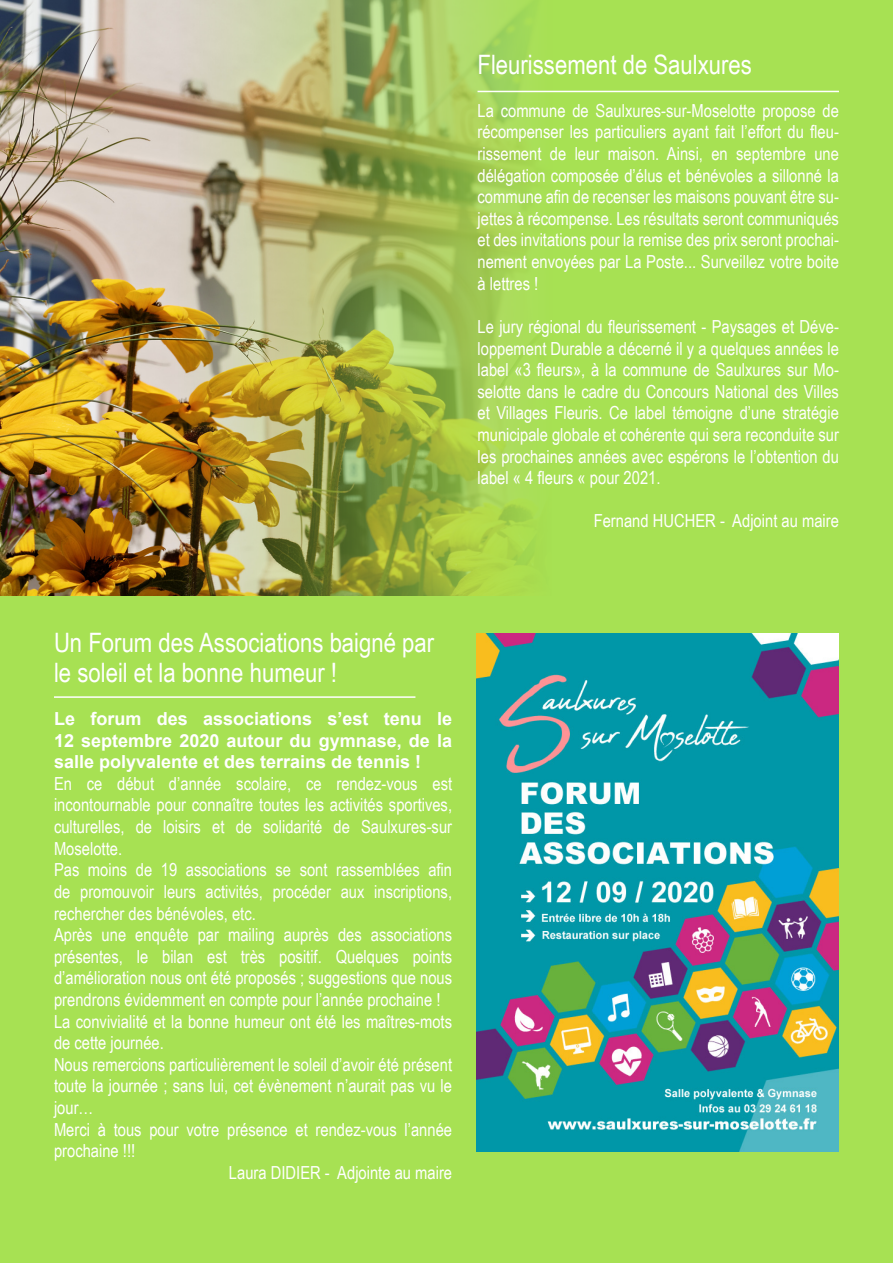
<style>
.page{position:relative;width:893px;height:1263px;background:#a7e153}
.page>*{position:absolute;margin:0;border:0;box-sizing:border-box;transform-origin:0 0}
.t1{font:26.7px/30px "Arial Narrow";color:#fff}
.t2{font:18px/21.6px "Arial Narrow";color:#fff;text-align:justify}
.t3{font:700 18px/21.6px "Arial";color:#fff;text-align:justify}
</style>
<div class="page">
<img style="left:0;top:0;width:839px;height:595px">
<img style="left:476px;top:634px;width:363px;height:518px">
<hr style="left:477px;top:91px;width:362px;height:1px;background:#fff">
<hr style="left:54px;top:696px;width:361px;height:2px;background:#fff">
<p class="t1" style="left:477px;top:48px;width:276px">Fleurissement de Saulxures</p>
<p class="t2" style="left:477px;top:99px;width:363px">La commune de Saulxures-sur-Moselotte propose de récompenser les particuliers ayant fait l’effort du fleu&shy;rissement de leur maison. Ainsi, en septembre une délégation composée d’élus et bénévoles a sillonné la commune afin de recenser les maisons pouvant être su&shy;jettes à récompense. Les résultats seront communiqués et des invitations pour la remise des prix seront prochai&shy;nement envoyées par La Poste... Surveillez votre boite à lettres !</p>
<p class="t2" style="left:477px;top:315px;width:363px">Le jury régional du fleurissement - Paysages et Déve&shy;loppement Durable a décerné il y a quelques années le label «3 fleurs», à la commune de Saulxures sur Mo&shy;selotte dans le cadre du Concours National des Villes et Villages Fleuris. Ce label témoigne d’une stratégie municipale globale et cohérente qui sera reconduite sur les prochaines années avec espérons le l’obtention du label « 4 fleurs « pour 2021.</p>
<p class="t2" style="left:594px;top:509px;width:247px">Fernand HUCHER - Adjoint au maire</p>
<p class="t1" style="left:54px;top:626px;width:382px">Un Forum des Associations baigné par le soleil et la bonne humeur !</p>
<p class="t3" style="left:54px;top:708px;width:400px">Le forum des associations s’est tenu le 12 septembre 2020 autour du gymnase, de la salle polyvalente et des terrains de tennis !</p>
<p class="t2" style="left:54px;top:772px;width:400px">En ce début d’année scolaire, ce rendez-vous est incontournable pour connaître toutes les activités sportives, culturelles, de loisirs et de solidarité de Saulxures-sur Moselotte.</p>
<p class="t2" style="left:54px;top:858px;width:400px">Pas moins de 19 associations se sont rassemblées afin de promouvoir leurs activités, procéder aux inscriptions, rechercher des bénévoles, etc.</p>
<p class="t2" style="left:54px;top:923px;width:400px">Après une enquête par mailing auprès des associations présentes, le bilan est très positif. Quelques points d’amélioration nous ont été proposés ; suggestions que nous prendrons évidemment en compte pour l’année prochaine !</p>
<p class="t2" style="left:54px;top:1010px;width:400px">La convivialité et la bonne humeur ont été les maîtres-mots de cette journée.</p>
<p class="t2" style="left:54px;top:1053px;width:400px">Nous remercions particulièrement le soleil d’avoir été présent toute la journée ; sans lui, cet évènement n’aurait pas vu le jour…</p>
<p class="t2" style="left:54px;top:1118px;width:400px">Merci à tous pour votre présence et rendez-vous l’année prochaine !!!</p>
<p class="t2" style="left:229px;top:1161px;width:225px">Laura DIDIER - Adjointe au maire</p>
</div>
